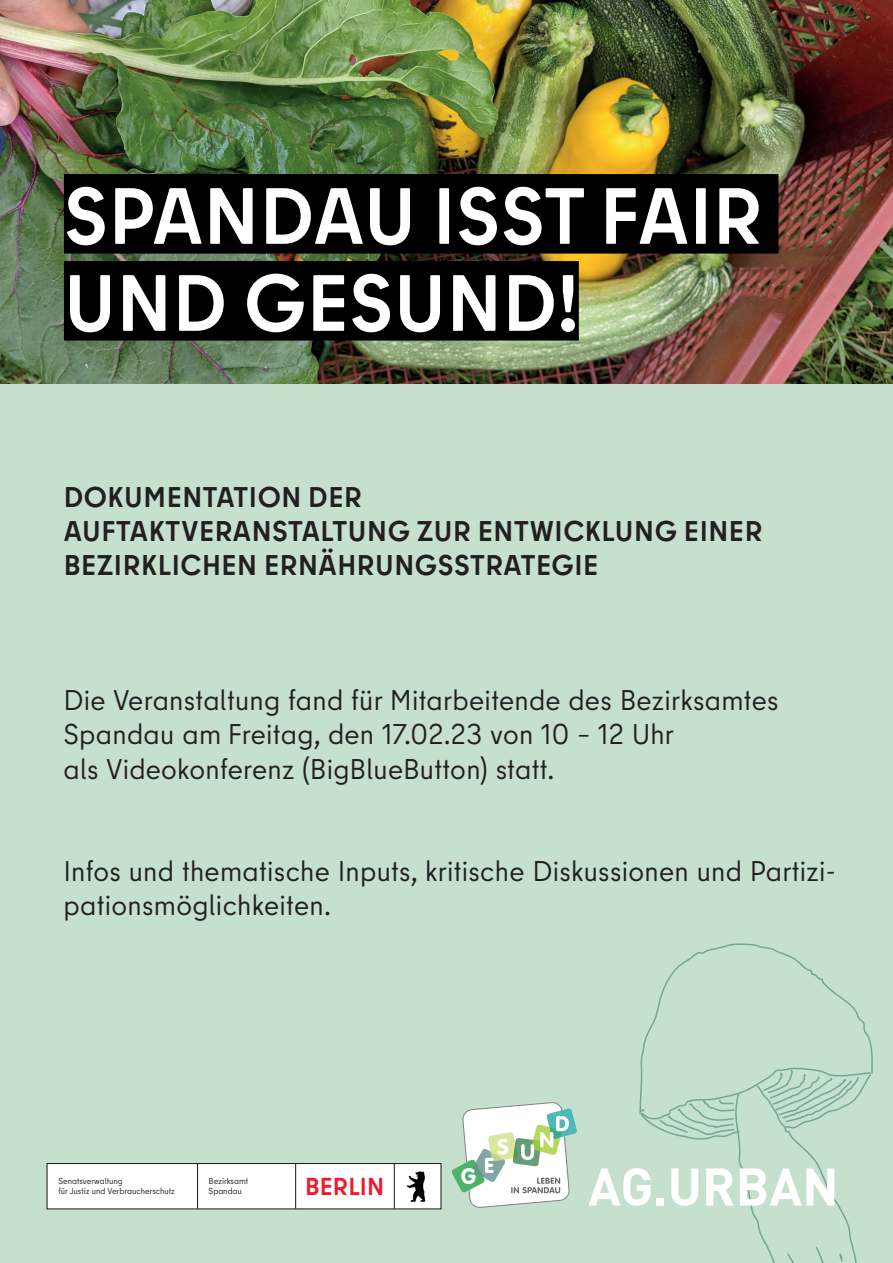
<style>
.page{position:relative;width:893px;height:1263px;background:#c6e0ce}
.page>*{position:absolute;margin:0;border:0;box-sizing:border-box;transform-origin:0 0}
.t1{font:700 79.5px/87px "Berlin Type";letter-spacing:.005em;color:#fff}
.t2{font:700 52.2px "DIN Pro";color:#fff}
.t3{font:28.5px/34.2px "Berlin Type";letter-spacing:.01em;color:#231f20}
.t4{font:700 28.5px/34.2px "Berlin Type";letter-spacing:.02em;color:#231f20}
.t5{font:700 24.6px "Berlin Type";letter-spacing:.005em;color:#ee1b2d}
.t6{font:8.7px/10.5px "Berlin Type";color:#231f20}
</style>
<div class="page">
<svg style="left:639px;top:943px;width:234px;height:320px"></svg>
<img style="left:0;top:0;width:893px;height:383px">
<div style="left:64px;top:174px;width:714px;height:80px;background:#000"></div>
<div style="left:64px;top:261px;width:515px;height:80px;background:#000"></div>
<svg style="left:451px;top:1102px;width:126px;height:106px"></svg>
<div style="left:47px;top:1163px;width:394px;height:46px;background:#fff;border:1px solid #231f20"></div>
<hr style="left:197px;top:1163px;width:1px;height:45px;background:#231f20">
<hr style="left:295px;top:1163px;width:1px;height:45px;background:#231f20">
<hr style="left:394px;top:1163px;width:1px;height:45px;background:#231f20">
<img style="left:406px;top:1171px;width:20px;height:31px">
<h1 class="t1" style="left:64px;top:173px;width:700px">SPANDAU ISST FAIR<br>UND GESUND!</h1>
<p class="t4" style="left:64px;top:480px;width:700px">DOKUMENTATION DER<br>AUFTAKTVERANSTALTUNG ZUR ENTWICKLUNG EINER<br>BEZIRKLICHEN ERNÄHRUNGSSTRATEGIE</p>
<p class="t3" style="left:64px;top:683px;width:717px">Die Veranstaltung fand für Mitarbeitende des Bezirksamtes<br>Spandau am Freitag, den 17.02.23 von 10 – 12 Uhr<br>als Videokonferenz (BigBlueButton) statt.</p>
<p class="t3" style="left:64px;top:854px;width:774px">Infos und thematische Inputs, kritische Diskussionen und Partizi&shy;pationsmöglichkeiten.</p>
<p class="t6" style="left:59px;top:1176px;width:118px">Senatsverwaltung<br>für Justiz und Verbraucherschutz</p>
<p class="t6" style="left:209px;top:1176px;width:41px">Bezirksamt<br>Spandau</p>
<p class="t5" style="left:305px;top:1170px;width:81px">BERLIN</p>
<h2 class="t2" style="left:588px;top:1151px;width:252px">AG.URBAN</h2>
</div>
